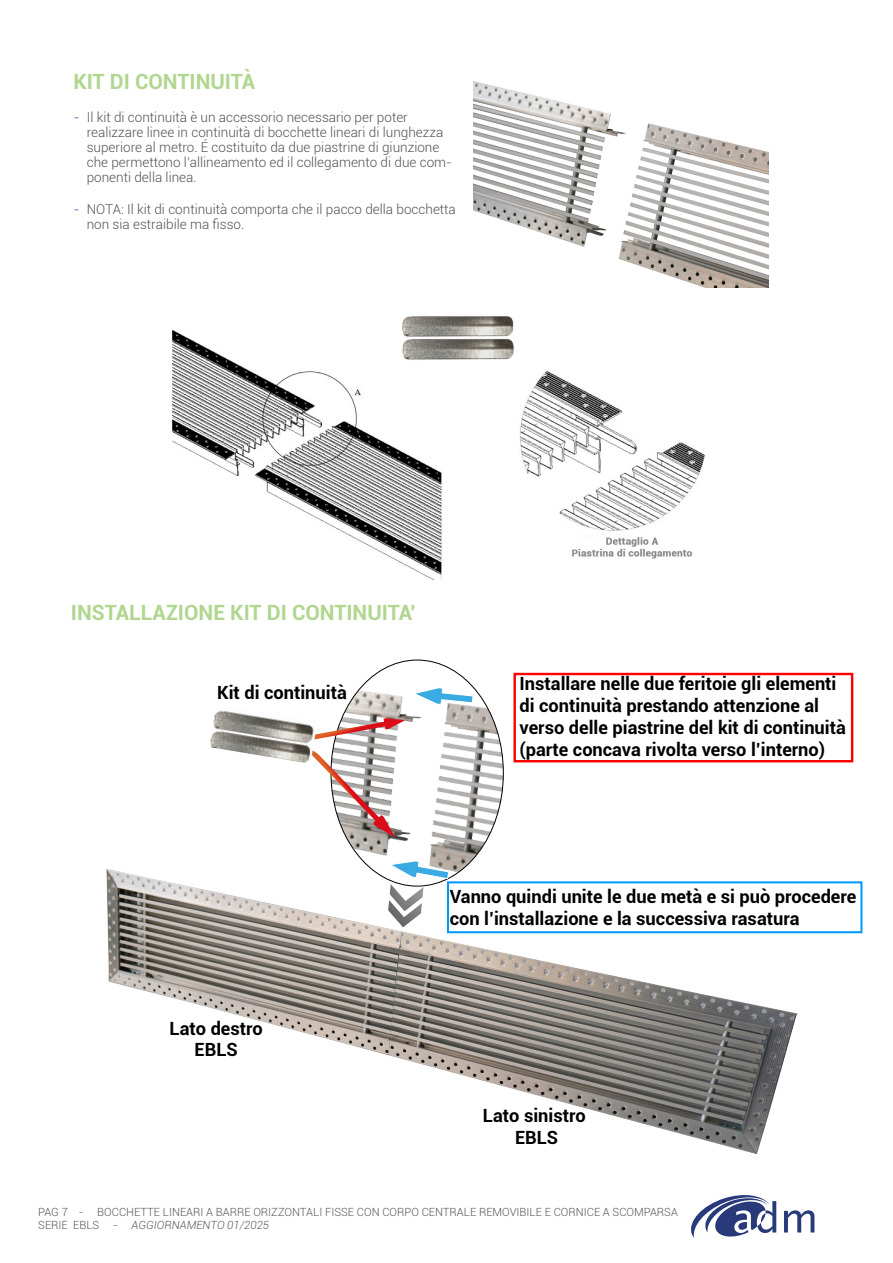
<style>
.page{position:relative;width:893px;height:1263px;background:#fff}
.page>*{position:absolute;margin:0;border:0;box-sizing:border-box;transform-origin:0 0}
.t1{font:700 21px "Roboto";color:#b0d68f}
.t2{font:700 18.15px/21.9px "Roboto";color:#000;text-align:center}
.t3{font:300 13.5px/15px "Roboto";color:#4f5152}
.t4{font:300 11.25px/13.5px "Roboto";color:#57585a}
.s1{color:#184fa2}
.s2{font-style:italic}
</style>
<div class="page">
<svg style="left:691px;top:1195px;width:85px;height:43px"></svg>
<svg style="left:784px;top:1210px;width:30px;height:22px"></svg>
<img style="left:473px;top:81px;width:296px;height:207px">
<img style="left:172px;top:316px;width:533px;height:263px">
<img style="left:106px;top:869px;width:731px;height:285px">
<img style="left:331px;top:660px;width:172px;height:226px">
<svg style="left:415px;top:687px;width:59px;height:18px"></svg>
<svg style="left:317px;top:718px;width:87px;height:119px"></svg>
<img style="left:210px;top:711px;width:107px;height:52px">
<svg style="left:388px;top:857px;width:61px;height:70px"></svg>
<div style="left:513px;top:673px;width:340px;height:89px;border:2px solid #f00"></div>
<div style="left:447px;top:881px;width:415px;height:52px;border:2px solid #09f"></div>
<p class="t1" style="left:73px;top:66px;width:183px">KIT DI CONTINUITÀ</p>
<p class="t3" style="left:87px;top:109px;width:367px;text-indent:-13px"><span class="s1">-</span> Il kit di continuità è un accessorio necessario per poter realizzare linee in continuità di bocchette lineari di lunghezza superiore al metro. É costituito da due piastrine di giunzione che permettono l’allineamento ed il collegamento di due com&shy;ponenti della linea.</p>
<p class="t3" style="left:87px;top:201px;width:371px;text-indent:-13px"><span class="s1">-</span> NOTA: Il kit di continuità comporta che il pacco della bocchetta non sia estraibile ma fisso.</p>
<p class="t1" style="left:71px;top:598px;width:347px">INSTALLAZIONE KIT DI CONTINUITA’</p>
<p class="t2" style="left:217px;top:681px;width:131px">Kit di continuità</p>
<p class="t2" style="left:520px;top:672px;width:328px;text-align:left">Installare nelle due feritoie gli elementi di continuità prestando attenzione al verso delle piastrine del kit di continuità (parte concava rivolta verso l’interno)</p>
<p class="t2" style="left:170px;top:1016px;width:95px">Lato destro<br>EBLS</p>
<p class="t2" style="left:450px;top:885px;width:408px;text-align:left">Vanno quindi unite le due metà e si può procedere con l’installazione e la successiva rasatura</p>
<p class="t2" style="left:483px;top:1103px;width:104px">Lato sinistro<br>EBLS</p>
<p class="t4" style="left:38px;top:1204px;width:641px">PAG 7 - BOCCHETTE LINEARI A BARRE ORIZZONTALI FISSE CON CORPO CENTRALE REMOVIBILE E CORNICE A SCOMPARSA<br>SERIE EBLS - <span class="s2">AGGIORNAMENTO 01/2025</span></p>
</div>
